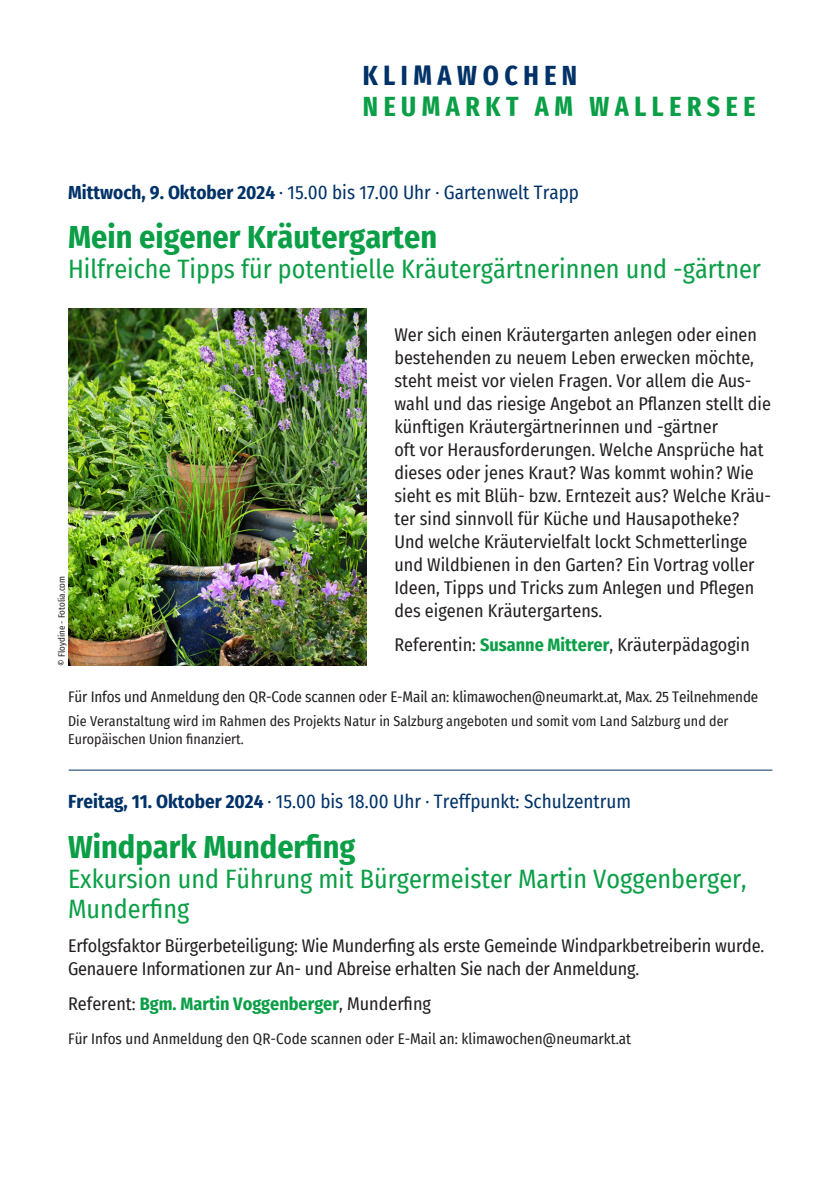
<style>
.page{position:relative;width:840px;height:1191px;background:#fff}
.page>*{position:absolute;margin:0;border:0;box-sizing:border-box;transform-origin:0 0}
.t1{font:700 32px "Fira Sans Condensed";color:#0a9f46}
.t2{font:700 extra-condensed 27.8px "Fira Sans";letter-spacing:.2em;color:#0a9f46}
.t3{font:700 extra-condensed 27.8px "Fira Sans";letter-spacing:.2em;color:#003268}
.t4{font:26px/30px "Fira Sans Condensed";color:#0a9f46}
.t5{font:19px "Fira Sans Condensed";color:#003268}
.t6{font:18px/23px "Fira Sans Condensed";color:#231f20}
.t7{font:700 18px "Fira Sans Condensed";color:#0a9f46}
.t8{font:15px "Fira Sans Condensed";letter-spacing:-.01em;color:#231f20}
.t9{font:14px/18px "Fira Sans Condensed";color:#231f20}
.t10{font:9px "Fira Sans Condensed";color:#231f20}
.s1{font-weight:700}
.s2{font-weight:700;color:#0a9f46}
.s3{font-weight:400;color:#231f20}
</style>
<div class="page">
<hr style="left:69px;top:769px;width:703px;height:1px;background:#003268">
<img style="left:68px;top:309px;width:298px;height:356px">
<h2 class="t3" style="left:363px;top:52px;width:216px">KLIMAWOCHEN</h2>
<h2 class="t2" style="left:363px;top:84px;width:394px">NEUMARKT AM WALLERSEE</h2>
<p class="t5" style="left:68px;top:178px;width:512px"><span class="s1">Mittwoch, 9. Oktober 2024</span> · 15.00 bis 17.00 Uhr · Gartenwelt Trapp</p>
<h1 class="t1" style="left:68px;top:210px;width:370px">Mein eigener Kräutergarten</h1>
<h3 class="t4" style="left:68px;top:253px;width:694px">Hilfreiche Tipps für potentielle Kräutergärtnerinnen und -gärtner</h3>
<p class="t6" style="left:394px;top:322px;width:378px">Wer sich einen Kräutergarten anlegen oder einen bestehenden zu neuem Leben erwecken möchte, steht meist vor vielen Fragen. Vor allem die Aus&shy;wahl und das riesige Angebot an Pflanzen stellt die künftigen Kräutergärtnerinnen und -gärtner<br>oft vor Herausforderungen. Welche Ansprüche hat dieses oder jenes Kraut? Was kommt wohin? Wie sieht es mit Blüh- bzw. Erntezeit aus? Welche Kräu&shy;ter sind sinnvoll für Küche und Hausapotheke?<br>Und welche Kräutervielfalt lockt Schmetterlinge und Wildbienen in den Garten? Ein Vortrag voller Ideen, Tipps und Tricks zum Anlegen und Pflegen des eigenen Kräutergartens.</p>
<p class="t6" style="left:394px;top:633px;width:357px">Referentin: <span class="s2">Susanne Mitterer</span>, Kräuterpädagogin</p>
<p class="t8" style="left:68px;top:685px;width:691px">Für Infos und Anmeldung den QR-Code scannen oder E-Mail an: klimawochen@neumarkt.at, Max. 25 Teilnehmende</p>
<p class="t9" style="left:68px;top:711px;width:661px">Die Veranstaltung wird im Rahmen des Projekts Natur in Salzburg angeboten und somit vom Land Salzburg und der<br>Europäischen Union finanziert.</p>
<p class="t10" style="left:55px;top:665px;width:91px;rotate:-90deg">© Floydine - Fotolia.com</p>
<p class="t5" style="left:68px;top:787px;width:564px"><span class="s1">Freitag, 11. Oktober 2024</span> · 15.00 bis 18.00 Uhr · Treffpunkt: Schulzentrum</p>
<h1 class="t1" style="left:68px;top:820px;width:289px">Windpark Munderfing</h1>
<h3 class="t4" style="left:68px;top:863px;width:679px">Exkursion und Führung mit Bürgermeister Martin Voggenberger,<br>Munderfing</h3>
<p class="t6" style="left:68px;top:934px;width:697px">Erfolgsfaktor Bürgerbeteiligung: Wie Munderfing als erste Gemeinde Windparkbetreiberin wurde.<br>Genauere Informationen zur An- und Abreise erhalten Sie nach der Anmeldung.</p>
<p class="t7" style="left:68px;top:988px;width:364px"><span class="s3">Referent:</span> Bgm. Martin Voggenberger<span class="s3">, Munderfing</span></p>
<p class="t8" style="left:68px;top:1027px;width:564px">Für Infos und Anmeldung den QR-Code scannen oder E-Mail an: klimawochen@neumarkt.at</p>
</div>
